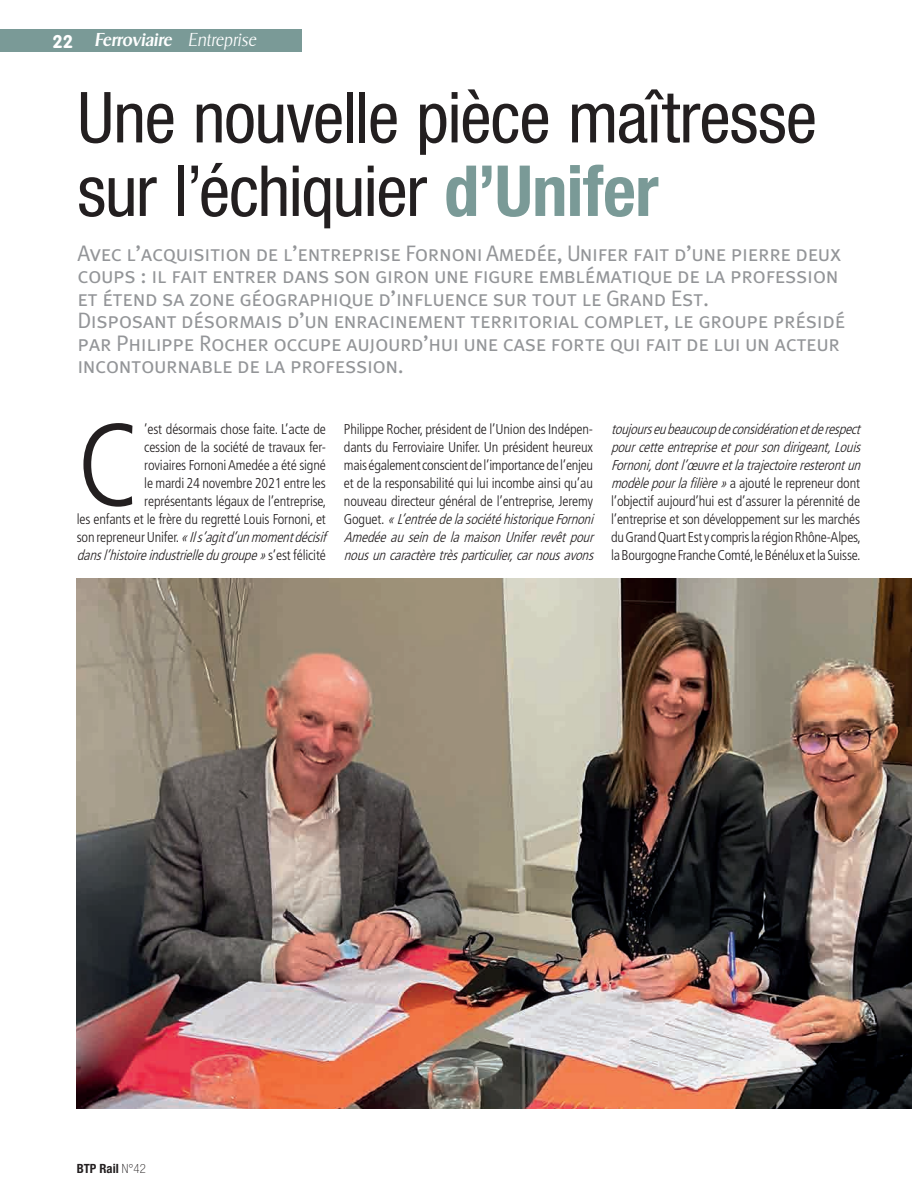
<style>
.page{position:relative;width:912px;height:1190px;background:#fff}
.page>*{position:absolute;margin:0;border:0;box-sizing:border-box;transform-origin:0 0}
.t1{font:300 condensed 117.45px "Frutiger";color:#231f20}
.t2{font:condensed 70.5px/73.5px "Helvetica Neue";letter-spacing:-.02em;color:#231f20}
.t3{font:22.5px/22.5px "Meta Caps";letter-spacing:-.015em;color:#939598}
.t4{font:500 18.15px "Isigvar";color:#fff}
.t5{font:700 18.15px "VAG Rounded";color:#fff}
.t6{font:300 condensed 14.25px/18px "Frutiger";letter-spacing:-.01em;color:#231f20}
.t7{font:italic 300 condensed 14.25px "Frutiger";color:#231f20}
.t8{font:700 condensed 12.75px "Helvetica Neue";color:#231f20}
.s1{font-weight:200}
.s2{font-weight:700;color:#7a9a97}
.s3{font-style:normal}
.s4{font-style:italic}
.s5{font-weight:100}
</style>
<div class="page">
<div style="left:0;top:29px;width:302px;height:22px;background:#7a9a97"></div>
<img style="left:77px;top:579px;width:835px;height:529px">
<p class="t5" style="left:52px;top:31px;width:22px">22</p>
<p class="t4" style="left:94px;top:30px;width:163px">Ferroviaire <span class="s1">Entreprise</span></p>
<h2 class="t2" style="left:77px;top:80px;width:741px">Une nouvelle pièce maîtresse sur l’échiquier <span class="s2">d’Unifer</span></h2>
<p class="t3" style="left:77px;top:242px;width:769px">Avec l’acquisition de l’entreprise Fornoni Amedée, Unifer fait d’une pierre deux coups : il fait entrer dans son giron une figure emblématique de la profession et étend sa zone géographique d’influence sur tout le Grand Est.<br>Disposant désormais d’un enracinement territorial complet, le groupe présidé par Philippe Rocher occupe aujourd’hui une case forte qui fait de lui un acteur incontournable de la profession.</p>
<h1 class="t1" style="left:77px;top:399px;width:65px">C</h1>
<p class="t6" style="left:144px;top:420px;width:183px">’est désormais chose faite. L’acte de</p>
<p class="t6" style="left:144px;top:438px;width:183px">cession de la société de travaux fer-</p>
<p class="t6" style="left:144px;top:456px;width:183px">roviaires Fornoni Amedée a été signé</p>
<p class="t6" style="left:144px;top:474px;width:183px">le mardi 24 novembre 2021 entre les</p>
<p class="t6" style="left:144px;top:492px;width:184px">représentants légaux de l’entreprise,</p>
<p class="t6" style="left:77px;top:510px;width:251px">les enfants et le frère du regretté Louis Fornoni, et</p>
<p class="t7" style="left:77px;top:529px;width:255px"><span class="s3">s o n r e p r e n e u r U n i fe r.</span> « Ils’agitd’unmomentdécisif</p>
<p class="t7" style="left:77px;top:547px;width:250px">dansl’histoireindustrielledugroupe »<span class="s3">s ’ e s t f é l i c i t é</span></p>
<p class="t6" style="left:344px;top:420px;width:255px">Philippe Rocher, président de l’Union des Indépen&shy;dants du Ferroviaire Unifer. Un président heureux mais également conscient de l’importance de l’enjeu et de la responsabilité qui lui incombe ainsi qu’au nouveau directeur général de l’entreprise, Jeremy G o g u e t . <span class="s4">« L’entréedelasociétéhistoriqueFornoni AmedéeauseindelamaisonUniferrevêtpour nousuncaractèretrèsparticulier,carnousavons</span></p>
<p class="t6" style="left:611px;top:420px;width:255px"><span class="s4">toujourseubeaucoupdeconsidérationetderespect pourcetteentrepriseetpoursondirigeant,Louis Fornoni,dontl’œuvreetlatrajectoireresterontun modèlepourlafilière»</span>a ajouté le repreneur dont l’objectif aujourd’hui est d’assurer la pérennité de l’entreprise et son développement sur les marchés du Grand Quart Est y compris la région Rhône-Alpes, la Bourgogne Franche Comté, le Bénélux et la Suisse.</p>
<p class="t8" style="left:77px;top:1161px;width:71px">BTP Rail <span class="s5">N°42</span></p>
</div>
